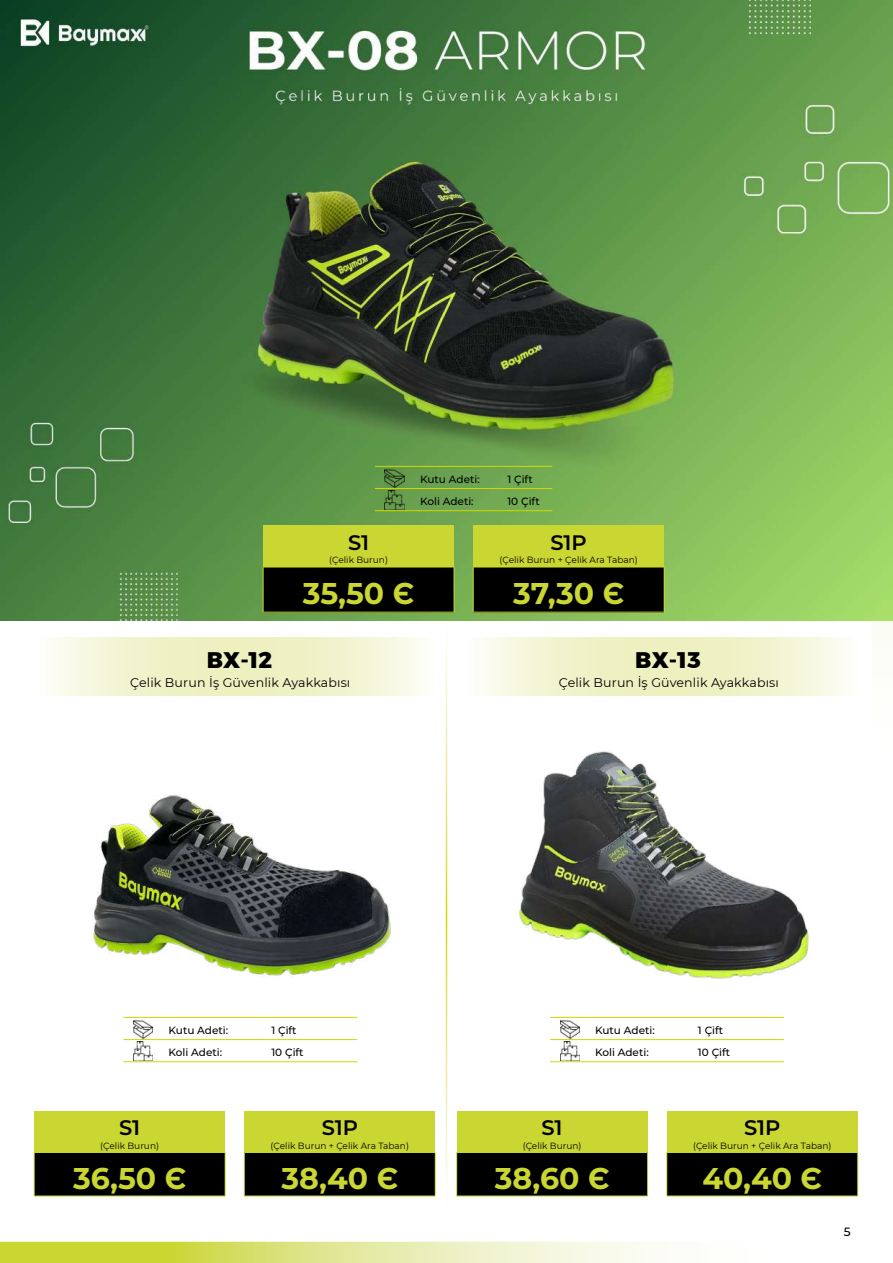
<style>
.page{position:relative;width:893px;height:1263px;background:#fff}
.page>*{position:absolute;margin:0;border:0;box-sizing:border-box;transform-origin:0 0}
.t1{font:700 30px "Montserrat";color:#cad632}
.t2{font:800 22.5px "Gontserrat";letter-spacing:.01em;color:#000}
.t3{font:600 21px "Montserrat";letter-spacing:-.01em;color:#000}
.t4{font:12.6px "Montserrat";letter-spacing:.01em;color:#000}
.t5{font:500 12px "Montserrat";color:#000}
.t6{font:500 10.5px "Montserrat";color:#000}
.t7{font:9px "Montserrat";color:#000}
</style>
<div class="page">
<svg style="left:0;top:1242px;width:665px;height:21px;background:#e0e68c"></svg>
<img style="left:92px;top:794px;width:299px;height:183px">
<hr style="left:123px;top:1017px;width:40px;height:1px;background:#d3d800">
<hr style="left:163px;top:1017px;width:102px;height:1px;background:#d3d800">
<hr style="left:265px;top:1017px;width:92px;height:1px;background:#d3d800">
<hr style="left:123px;top:1039px;width:40px;height:1px;background:#d3d800">
<hr style="left:163px;top:1039px;width:102px;height:1px;background:#d3d800">
<hr style="left:265px;top:1039px;width:92px;height:1px;background:#d3d800">
<hr style="left:265px;top:1061px;width:92px;height:1px;background:#d3d800">
<hr style="left:123px;top:1061px;width:40px;height:1px;background:#d3d800">
<hr style="left:163px;top:1061px;width:102px;height:1px;background:#d3d800">
<img style="left:133px;top:1020px;width:20px;height:19px">
<img style="left:133px;top:1041px;width:19px;height:19px">
<div style="left:34px;top:1111px;width:191px;height:41px;background:#cad632"></div>
<div style="left:34px;top:1152px;width:191px;height:44px;background:#000"></div>
<hr style="left:34px;top:1152px;width:191px;height:1px;background:#cad632">
<hr style="left:34px;top:1153px;width:1px;height:43px;background:#cad632">
<hr style="left:225px;top:1153px;width:1px;height:43px;background:#cad632">
<hr style="left:34px;top:1196px;width:191px;height:1px;background:#cad632">
<div style="left:244px;top:1111px;width:191px;height:41px;background:#cad632"></div>
<div style="left:244px;top:1152px;width:191px;height:44px;background:#000"></div>
<hr style="left:244px;top:1152px;width:191px;height:1px;background:#cad632">
<hr style="left:244px;top:1153px;width:1px;height:43px;background:#cad632">
<hr style="left:435px;top:1153px;width:1px;height:43px;background:#cad632">
<hr style="left:244px;top:1196px;width:191px;height:1px;background:#cad632">
<svg style="left:53px;top:638px;width:369px;height:58px;background:#f1f3d0"></svg>
<img style="left:519px;top:751px;width:290px;height:228px">
<hr style="left:550px;top:1017px;width:39px;height:1px;background:#d3d800">
<hr style="left:589px;top:1017px;width:103px;height:1px;background:#d3d800">
<hr style="left:692px;top:1017px;width:92px;height:1px;background:#d3d800">
<hr style="left:550px;top:1039px;width:39px;height:1px;background:#d3d800">
<hr style="left:589px;top:1039px;width:103px;height:1px;background:#d3d800">
<hr style="left:692px;top:1039px;width:92px;height:1px;background:#d3d800">
<hr style="left:692px;top:1061px;width:92px;height:1px;background:#d3d800">
<hr style="left:550px;top:1061px;width:39px;height:1px;background:#d3d800">
<hr style="left:589px;top:1061px;width:103px;height:1px;background:#d3d800">
<img style="left:560px;top:1020px;width:19px;height:19px">
<img style="left:560px;top:1041px;width:19px;height:19px">
<div style="left:457px;top:1111px;width:191px;height:41px;background:#cad632"></div>
<div style="left:457px;top:1152px;width:191px;height:44px;background:#000"></div>
<hr style="left:456px;top:1152px;width:192px;height:1px;background:#cad632">
<hr style="left:456px;top:1153px;width:1px;height:43px;background:#cad632">
<hr style="left:647px;top:1153px;width:1px;height:43px;background:#cad632">
<hr style="left:456px;top:1196px;width:192px;height:1px;background:#cad632">
<div style="left:667px;top:1111px;width:191px;height:41px;background:#cad632"></div>
<div style="left:667px;top:1152px;width:191px;height:44px;background:#000"></div>
<hr style="left:667px;top:1152px;width:191px;height:1px;background:#cad632">
<hr style="left:666px;top:1153px;width:1px;height:43px;background:#cad632">
<hr style="left:857px;top:1153px;width:1px;height:43px;background:#cad632">
<hr style="left:667px;top:1196px;width:191px;height:1px;background:#cad632">
<svg style="left:481px;top:638px;width:365px;height:58px;background:#f1f3d0"></svg>
<img style="left:0;top:0;width:893px;height:621px">
<hr style="left:375px;top:466px;width:39px;height:1px;background:#d3d800">
<hr style="left:414px;top:466px;width:87px;height:1px;background:#d3d800">
<hr style="left:501px;top:466px;width:51px;height:1px;background:#d3d800">
<hr style="left:375px;top:488px;width:39px;height:1px;background:#d3d800">
<hr style="left:414px;top:488px;width:87px;height:1px;background:#d3d800">
<hr style="left:501px;top:488px;width:51px;height:1px;background:#d3d800">
<hr style="left:501px;top:510px;width:51px;height:1px;background:#d3d800">
<hr style="left:375px;top:510px;width:39px;height:1px;background:#d3d800">
<hr style="left:414px;top:510px;width:87px;height:1px;background:#d3d800">
<img style="left:385px;top:469px;width:19px;height:19px">
<img style="left:385px;top:490px;width:19px;height:19px">
<div style="left:263px;top:525px;width:191px;height:42px;background:#cad632"></div>
<div style="left:263px;top:567px;width:191px;height:45px;background:#000"></div>
<hr style="left:263px;top:567px;width:191px;height:1px;background:#cad632">
<hr style="left:263px;top:567px;width:1px;height:45px;background:#cad632">
<hr style="left:454px;top:567px;width:1px;height:45px;background:#cad632">
<hr style="left:263px;top:612px;width:191px;height:1px;background:#cad632">
<div style="left:473px;top:525px;width:191px;height:42px;background:#cad632"></div>
<div style="left:473px;top:567px;width:191px;height:45px;background:#000"></div>
<hr style="left:473px;top:567px;width:191px;height:1px;background:#cad632">
<hr style="left:473px;top:567px;width:1px;height:45px;background:#cad632">
<hr style="left:664px;top:567px;width:1px;height:45px;background:#cad632">
<hr style="left:473px;top:612px;width:191px;height:1px;background:#cad632">
<p class="t6" style="left:420px;top:471px;width:61px">Kutu Adeti:</p>
<p class="t6" style="left:507px;top:471px;width:27px">1 Çift</p>
<p class="t6" style="left:420px;top:494px;width:55px">Koli Adeti:</p>
<p class="t6" style="left:507px;top:494px;width:34px">10 Çift</p>
<h3 class="t3" style="left:348px;top:527px;width:23px">S1</h3>
<p class="t7" style="left:329px;top:554px;width:60px">(Çelik Burun)</p>
<h1 class="t1" style="left:303px;top:573px;width:113px">35,50 Є</h1>
<h2 class="t2" style="left:207px;top:642px;width:67px">BX-12</h2>
<h3 class="t4" style="left:130px;top:674px;width:222px">Çelik Burun İş Güvenlik Ayakkabısı</h3>
<h3 class="t3" style="left:551px;top:527px;width:38px">S1P</h3>
<p class="t7" style="left:499px;top:554px;width:140px">(Çelik Burun + Çelik Ara Taban)</p>
<h1 class="t1" style="left:513px;top:573px;width:112px">37,30 Є</h1>
<h2 class="t2" style="left:635px;top:642px;width:67px">BX-13</h2>
<h3 class="t4" style="left:559px;top:674px;width:222px">Çelik Burun İş Güvenlik Ayakkabısı</h3>
<p class="t6" style="left:169px;top:1022px;width:61px">Kutu Adeti:</p>
<p class="t6" style="left:271px;top:1022px;width:27px">1 Çift</p>
<p class="t6" style="left:169px;top:1045px;width:55px">Koli Adeti:</p>
<p class="t6" style="left:271px;top:1045px;width:34px">10 Çift</p>
<h3 class="t3" style="left:119px;top:1113px;width:22px">S1</h3>
<p class="t7" style="left:100px;top:1139px;width:60px">(Çelik Burun)</p>
<h1 class="t1" style="left:73px;top:1158px;width:115px">36,50 Є</h1>
<h3 class="t3" style="left:322px;top:1113px;width:38px">S1P</h3>
<p class="t7" style="left:271px;top:1139px;width:140px">(Çelik Burun + Çelik Ara Taban)</p>
<h1 class="t1" style="left:281px;top:1158px;width:118px">38,40 Є</h1>
<p class="t6" style="left:595px;top:1022px;width:61px">Kutu Adeti:</p>
<p class="t6" style="left:698px;top:1022px;width:27px">1 Çift</p>
<p class="t6" style="left:595px;top:1045px;width:55px">Koli Adeti:</p>
<p class="t6" style="left:698px;top:1045px;width:34px">10 Çift</p>
<h3 class="t3" style="left:542px;top:1113px;width:22px">S1</h3>
<p class="t7" style="left:523px;top:1139px;width:60px">(Çelik Burun)</p>
<h1 class="t1" style="left:495px;top:1158px;width:116px">38,60 Є</h1>
<h3 class="t3" style="left:744px;top:1113px;width:38px">S1P</h3>
<p class="t7" style="left:693px;top:1139px;width:140px">(Çelik Burun + Çelik Ara Taban)</p>
<h1 class="t1" style="left:702px;top:1158px;width:121px">40,40 Є</h1>
<h3 class="t5" style="left:844px;top:1224px;width:8px">5</h3>
</div>
